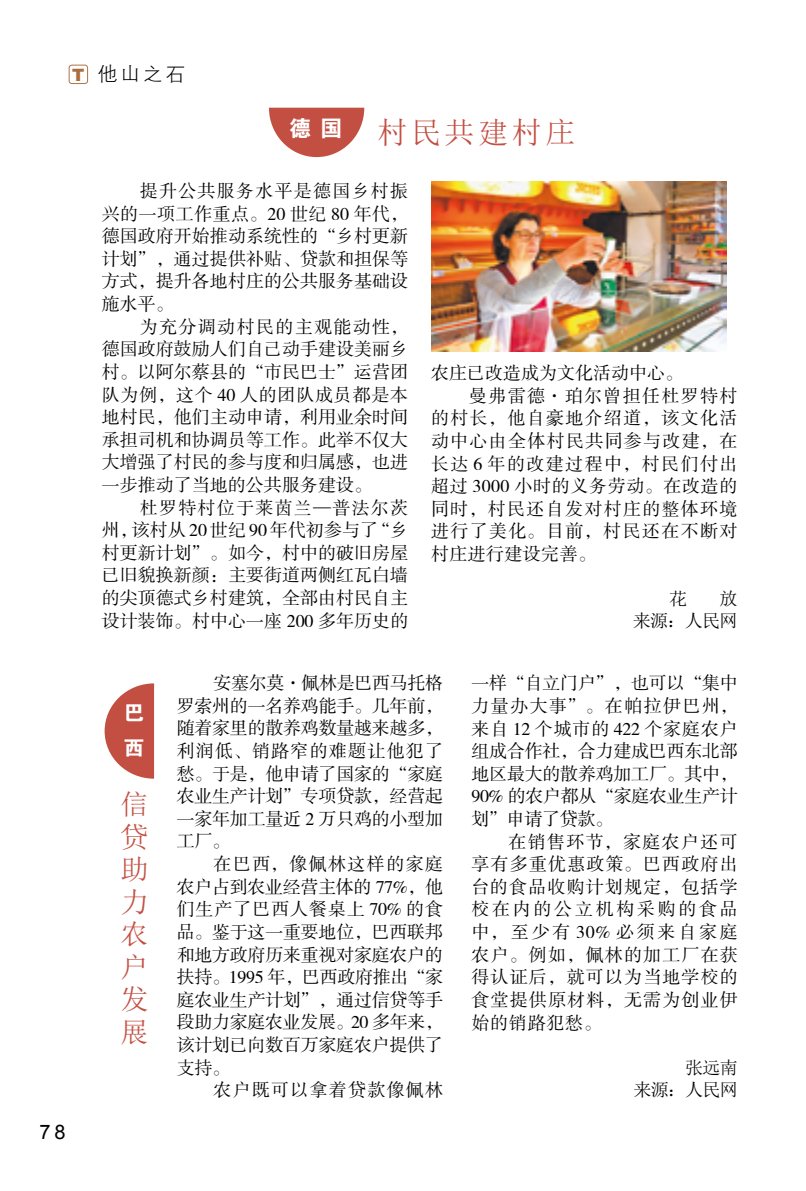
<style>
.page{position:relative;width:806px;height:1191px;background:#fff}
.page>*{position:absolute;margin:0;border:0;box-sizing:border-box;transform-origin:0 0}
.t1{font:30px "Sim Sun";letter-spacing:.12em;color:#c34f43}
.t2{font:28px/32.4px "Sim Sun";color:#c34f43;text-align:justify}
.t3{font:22.2px "FZDHTJW GB1 0";color:#fff}
.t4{font:21px/35px "FZDHTJW GB1 0";color:#fff}
.t5{font:20px "FZXH1 JW GB1 0";color:#000}
.t6{font:20px "Arial";color:#000}
.t7{font:18px/22.6px "FZSSK GBK1 0";color:#000;text-align:justify}
.t8{font:18px "FZSSK GBK1 0";letter-spacing:.075em;color:#000}
.t9{font:18px "FZSSK GBK1 0";letter-spacing:.07em;color:#000}
.t10{font:18px "FZSSK GBK1 0";letter-spacing:.035em;color:#000}
.t11{font:18px/22px "Sim Sun";letter-spacing:-.04em;color:#000;text-align:right}
.t12{font:18px "FZSSK GBK1 0";letter-spacing:.065em;color:#000}
.t13{font:18px "FZSSK GBK1 0";letter-spacing:.02em;color:#000}
.s1{font-family:"Arial";font-weight:900;font-size:17px;color:#ac6c3d}
</style>
<div class="page">
<div style="left:69px;top:65px;width:19px;height:19px;border:1px solid #ad7447;border-radius:3px"></div>
<img style="left:431px;top:181px;width:294px;height:170px">
<svg style="left:269px;top:108px;width:95px;height:49px"></svg>
<svg style="left:105px;top:683px;width:49px;height:95px"></svg>
<p class="t5" style="left:72px;top:63px;width:114px"><span class="s1">T</span> 他山之石</p>
<p class="t3" style="left:289px;top:116px;width:55px">德国</p>
<h1 class="t1" style="left:377px;top:117px;width:199px">村民共建村庄</h1>
<p class="t7" style="left:102px;top:180px;width:308px;text-indent:38px">提升公共服务水平是德国乡村振兴的一项工作重点。20 世纪 80 年代，德国政府开始推动系统性的“乡村更新计划”，通过提供补贴、贷款和担保等方式，提升各地村庄的公共服务基础设施水平。</p>
<p class="t7" style="left:102px;top:316px;width:308px;text-indent:38px">为充分调动村民的主观能动性，德国政府鼓励人们自己动手建设美丽乡村。以阿尔蔡县的“市民巴士”运营团队为例，这个 40 人的团队成员都是本地村民，他们主动申请，利用业余时间承担司机和协调员等工作。此举不仅大大增强了村民的参与度和归属感，也进一步推动了当地的公共服务建设。</p>
<p class="t7" style="left:102px;top:497px;width:308px;text-indent:38px">杜罗特村位于莱茵兰—普法尔茨州，该村从 20 世纪 90 年代初参与了“乡村更新计划”。如今，村中的破旧房屋已旧貌换新颜：主要街道两侧红瓦白墙的尖顶德式乡村建筑，全部由村民自主设计装饰。村中心一座 200 多年历史的</p>
<p class="t7" style="left:430px;top:362px;width:253px">农庄已改造成为文化活动中心。</p>
<p class="t8" style="left:468px;top:386px;width:270px">曼弗雷德·珀尔曾担任杜罗特村</p>
<p class="t8" style="left:430px;top:409px;width:308px">的村长，他自豪地介绍道，该文化活</p>
<p class="t9" style="left:430px;top:431px;width:308px">动中心由全体村民共同参与改建，在</p>
<p class="t8" style="left:430px;top:454px;width:308px">长达 6 年的改建过程中，村民们付出</p>
<p class="t10" style="left:430px;top:476px;width:308px">超过 3000 小时的义务劳动。在改造的</p>
<p class="t9" style="left:430px;top:499px;width:308px">同时，村民还自发对村庄的整体环境</p>
<p class="t8" style="left:430px;top:522px;width:308px">进行了美化。目前，村民还在不断对</p>
<p class="t13" style="left:430px;top:544px;width:166px">村庄进行建设完善。</p>
<p class="t11" style="left:668px;top:588px;width:19px">花</p>
<p class="t11" style="left:632px;top:588px;width:106px">放<br>来源：人民网</p>
<p class="t6" style="left:39px;top:1118px;width:28px">78</p>
<p class="t4" style="left:123px;top:695px;width:22px">巴西</p>
<h2 class="t2" style="left:120px;top:788px;width:29px">信贷助力农户发展</h2>
<p class="t7" style="left:177px;top:672px;width:268px;text-indent:37px">安塞尔莫·佩林是巴西马托格罗索州的一名养鸡能手。几年前，随着家里的散养鸡数量越来越多，利润低、销路窄的难题让他犯了愁。于是，他申请了国家的“家庭农业生产计划”专项贷款，经营起一家年加工量近 2 万只鸡的小型加工厂。</p>
<p class="t7" style="left:177px;top:853px;width:268px;text-indent:37px">在巴西，像佩林这样的家庭农户占到农业经营主体的 77%，他们生产了巴西人餐桌上 70% 的食品。鉴于这一重要地位，巴西联邦和地方政府历来重视对家庭农户的扶持。1995 年，巴西政府推出“家庭农业生产计划”，通过信贷等手段助力家庭农业发展。20 多年来，该计划已向数百万家庭农户提供了支持。</p>
<p class="t12" style="left:213px;top:1080px;width:231px">农户既可以拿着贷款像佩林</p>
<p class="t7" style="left:471px;top:673px;width:268px">一样“自立门户”，也可以“集中力量办大事”。在帕拉伊巴州，来自 12 个城市的 422 个家庭农户组成合作社，合力建成巴西东北部地区最大的散养鸡加工厂。其中，90% 的农户都从“家庭农业生产计划”申请了贷款。</p>
<p class="t7" style="left:471px;top:831px;width:268px;text-indent:37px">在销售环节，家庭农户还可享有多重优惠政策。巴西政府出台的食品收购计划规定，包括学校在内的公立机构采购的食品中，至少有 30% 必须来自家庭农户。例如，佩林的加工厂在获得认证后，就可以为当地学校的食堂提供原材料，无需为创业伊始的销路犯愁。</p>
<p class="t11" style="left:633px;top:1056px;width:106px;line-height:22.6px">张远南<br>来源：人民网</p>
</div>
